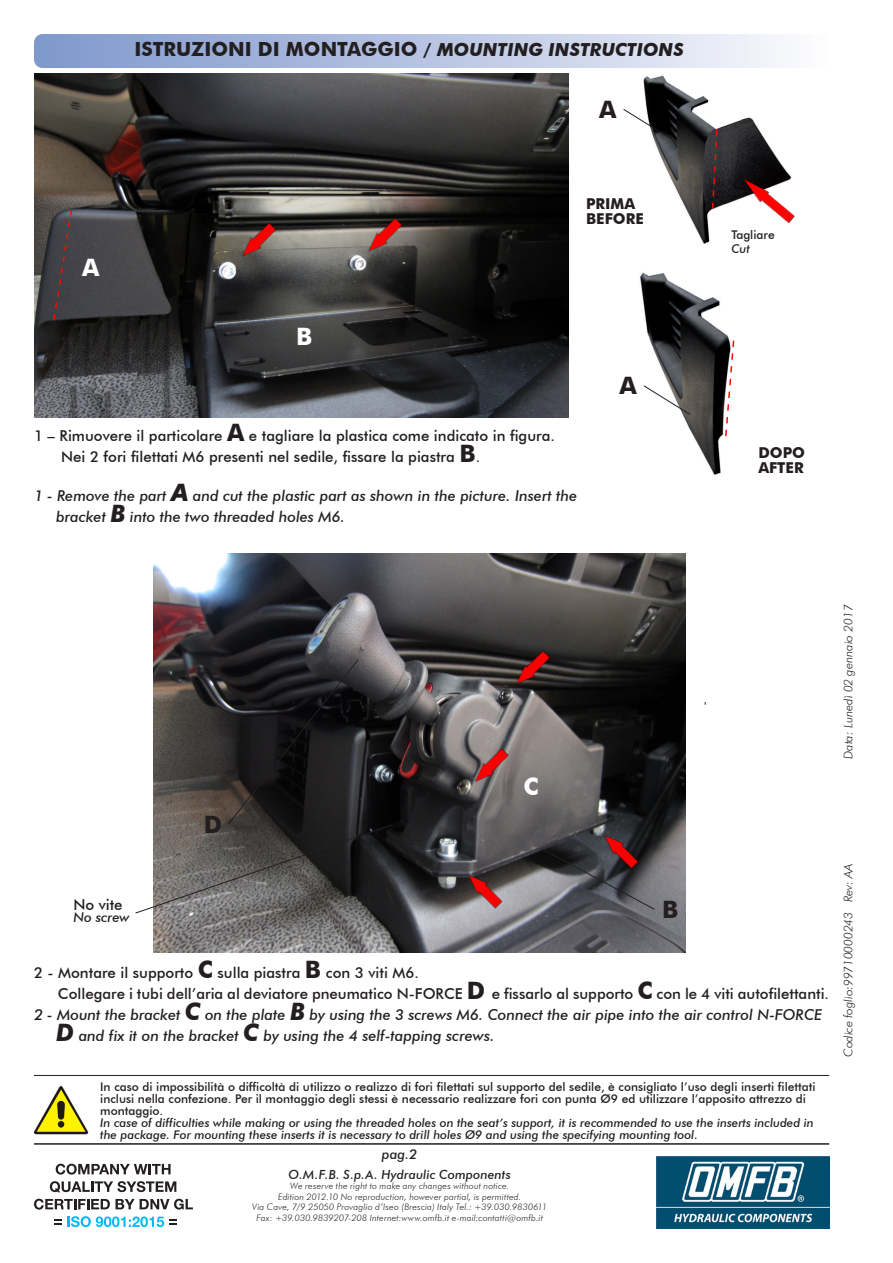
<style>
.page{position:relative;width:893px;height:1263px;background:#fff}
.page>*{position:absolute;margin:0;border:0;box-sizing:border-box;transform-origin:0 0}
.t1{font:700 24px "Futura BT";color:#231f20}
.t2{font:700 24px "Futura BT";color:#fff}
.t3{font:700 19.5px "Futura BT";color:#231f20}
.t4{font:500 15px "Futura BT";color:#231f20}
.t5{font:italic 500 15px "Futura BT";color:#231f20}
.t6{font:700 15px "Futura BT";color:#231f20}
.t7{font:italic 500 13.5px "Futura BT";color:#231f20}
.t8{font:italic 500 12.6px "Futura BT";letter-spacing:.005em;color:#231f20}
.t9{font:500 12px/12px "Futura BT";color:#231f20}
.t10{font:italic 500 12px/12px "Futura BT";color:#231f20}
.t11{font:italic 300 12px "Futura BT";color:#231f20}
.t12{font:italic 300 9px/10.5px "Futura BT";letter-spacing:.02em;color:#231f20;text-align:center}
.s1{font-size:18px}
.s2{font-style:italic;font-size:18px}
.s3{font-weight:700;font-size:24px}
</style>
<div class="page">
<div style="left:34px;top:34px;width:795px;height:34px;background:linear-gradient(to right,#7c95cb,#f9f9fc);border-radius:9px"></div>
<hr style="left:34px;top:1143px;width:795px;height:2px;background:#231f20">
<svg style="left:56px;top:1164px;width:115px;height:10px"></svg>
<svg style="left:50px;top:1181px;width:126px;height:12px"></svg>
<svg style="left:34px;top:1199px;width:76px;height:10px"></svg>
<svg style="left:116px;top:1199px;width:77px;height:10px"></svg>
<svg style="left:55px;top:1216px;width:121px;height:11px"></svg>
<img style="left:657px;top:1156px;width:173px;height:73px">
<img style="left:153px;top:553px;width:533px;height:399px">
<img style="left:34px;top:73px;width:535px;height:344px">
<img style="left:234px;top:218px;width:47px;height:48px">
<img style="left:360px;top:214px;width:47px;height:47px">
<img style="left:640px;top:272px;width:89px;height:203px">
<img style="left:508px;top:646px;width:47px;height:48px">
<img style="left:466px;top:744px;width:48px;height:48px">
<img style="left:460px;top:864px;width:48px;height:48px">
<img style="left:596px;top:824px;width:48px;height:23px">
<svg style="left:52px;top:208px;width:21px;height:114px;background:#484045"></svg>
<svg style="left:724px;top:339px;width:11px;height:99px"></svg>
<img style="left:644px;top:75px;width:141px;height:169px">
<svg style="left:711px;top:128px;width:7px;height:82px"></svg>
<img style="left:731px;top:169px;width:64px;height:61px">
<svg style="left:540px;top:847px;width:115px;height:63px;background:#554e52"></svg>
<svg style="left:135px;top:658px;width:258px;height:256px;background:#474544"></svg>
<svg style="left:623px;top:108px;width:48px;height:31px"></svg>
<svg style="left:643px;top:385px;width:48px;height:30px"></svg>
<img style="left:34px;top:1086px;width:55px;height:48px">
<hr style="left:34px;top:1075px;width:795px;height:1px;background:#231f20">
<p class="t3" style="left:134px;top:37px;width:551px">ISTRUZIONI DI MONTAGGIO <span class="s1">/</span> <span class="s2">MOUNTING INSTRUCTIONS</span></p>
<p class="t1" style="left:599px;top:94px;width:19px">A</p>
<p class="t2" style="left:82px;top:253px;width:19px">A</p>
<p class="t6" style="left:586px;top:195px;width:51px">PRIMA</p>
<p class="t6" style="left:586px;top:210px;width:59px">BEFORE</p>
<p class="t2" style="left:296px;top:322px;width:18px">B</p>
<p class="t4" style="left:34px;top:427px;width:522px">1 – Rimuovere il particolare <span class="s3">A</span> e tagliare la plastica come indicato in figura.</p>
<p class="t4" style="left:61px;top:448px;width:420px">Nei 2 fori filettati M6 presenti nel sedile, fissare la piastra <span class="s3">B</span>.</p>
<p class="t5" style="left:34px;top:487px;width:545px">1 - Remove the part <span class="s3">A</span> and cut the plastic part as shown in the picture. Insert the</p>
<p class="t5" style="left:56px;top:508px;width:290px">bracket <span class="s3">B</span> into the two threaded holes M6.</p>
<p class="t1" style="left:619px;top:371px;width:19px">A</p>
<p class="t9" style="left:731px;top:229px;width:45px">Tagliare</p>
<p class="t10" style="left:731px;top:243px;width:20px">Cut</p>
<p class="t6" style="left:758px;top:443px;width:48px">DOPO</p>
<p class="t6" style="left:758px;top:458px;width:47px">AFTER</p>
<p class="t4" style="left:73px;top:895px;width:51px">No vite</p>
<p class="t7" style="left:73px;top:909px;width:58px">No screw</p>
<p class="t1" style="left:204px;top:810px;width:20px">D</p>
<p class="t2" style="left:523px;top:772px;width:17px">C</p>
<p class="t1" style="left:662px;top:895px;width:18px">B</p>
<p class="t4" style="left:34px;top:963px;width:387px">2 - Montare il supporto <span class="s3">C</span> sulla piastra <span class="s3">B</span> con 3 viti M6.</p>
<p class="t4" style="left:58px;top:984px;width:773px">Collegare i tubi dell’aria al deviatore pneumatico N-FORCE <span class="s3">D</span> e fissarlo al supporto <span class="s3">C</span> con le 4 viti autofilettanti.</p>
<p class="t5" style="left:34px;top:1005px;width:790px">2 - Mount the bracket <span class="s3">C</span> on the plate <span class="s3">B</span> by using the 3 screws M6. Connect the air pipe into the air control N-FORCE</p>
<p class="t5" style="left:56px;top:1026px;width:440px"><span class="s3">D</span> and fix it on the bracket <span class="s3">C</span> by using the 4 self-tapping screws.</p>
<p class="t9" style="left:100px;top:1081px;width:717px">In caso di impossibilità o difficoltà di utilizzo o realizzo di fori filettati sul supporto del sedile, è consigliato l’uso degli inserti filettati inclusi nella confezione. Per il montaggio degli stessi è necessario realizzare fori con punta Ø9 ed utilizzare l’apposito attrezzo di montaggio.</p>
<p class="t10" style="left:100px;top:1117px;width:715px">In case of difficulties while making or using the threaded holes on the seat’s support, it is recommended to use the inserts included in the package. For mounting these inserts it is necessary to drill holes Ø9 and using the specifying mounting tool.</p>
<p class="t7" style="left:382px;top:1146px;width:37px">pag.2</p>
<p class="t8" style="left:289px;top:1167px;width:224px">O.M.F.B. S.p.A. Hydraulic Components</p>
<p class="t12" style="left:290px;top:1181px;width:221px">We reserve the right to make any changes without notice.</p>
<p class="t12" style="left:278px;top:1191px;width:245px">Edition 2012.10 No reproduction, however partial, is permitted.</p>
<p class="t12" style="left:252px;top:1202px;width:296px">Via Cave, 7/9 25050 Provaglio d’Iseo (Brescia) Italy Tel.: +39.030.9830611<br>Fax: +39.030.9839207-208 Internet:www.omfb.it e-mail:contatti@omfb.it</p>
<p class="t11" style="left:841px;top:759px;width:156px;rotate:-90deg">Data: Lunedì 02 gennaio 2017</p>
<p class="t11" style="left:841px;top:1057px;width:195px;rotate:-90deg">Codice foglio:99710000243 Rev: AA</p>
</div>
